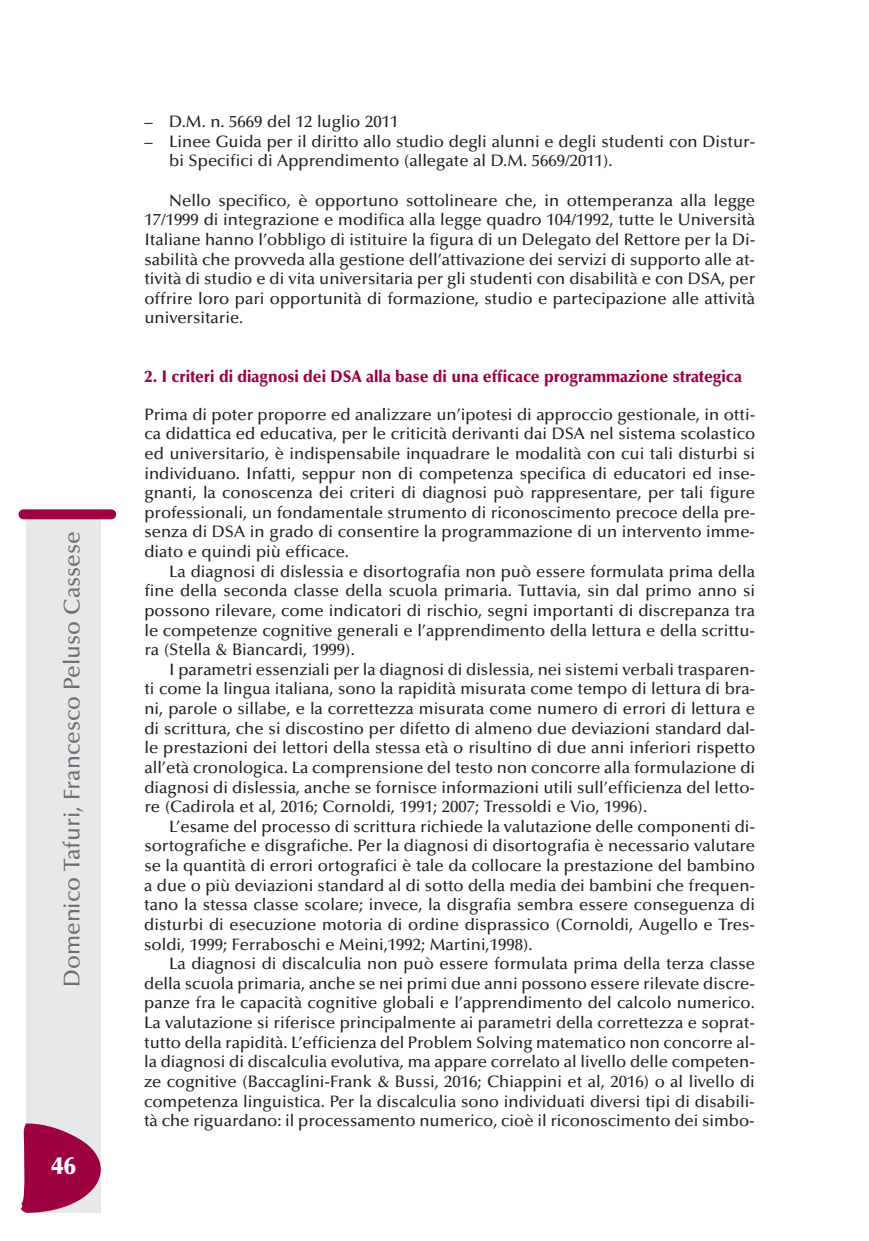
<style>
.page{position:relative;width:869px;height:1241px;background:#fff}
.page>*{position:absolute;margin:0;border:0;box-sizing:border-box;transform-origin:0 0}
.t1{font:900 24.5px "Optima";color:#fff}
.t2{font:500 22.75px "Optima";color:#6c6d70}
.t3{font:500 16.62px/19.6px "Optima";color:#231f20;text-align:justify}
.t4{font:900 16.62px "Optima";color:#9d0140;scale:.95 1}
</style>
<div class="page">
<div style="left:27px;top:517px;width:74px;height:695px;background:#e7e8e9"></div>
<div style="left:19px;top:509px;width:97px;height:10px;background:#9d0140;border-radius:5px"></div>
<svg style="left:21px;top:1122px;width:80px;height:90px"></svg>
<h2 class="t2" style="left:63px;top:986px;width:457px;rotate:-90deg">Domenico Tafuri, Francesco Peluso Cassese</h2>
<h1 class="t1" style="left:52px;top:1155px;width:26px">46</h1>
<p class="t3" style="left:144px;top:113px;width:255px">– D.M. n. 5669 del 12 luglio 2011</p>
<p class="t3" style="left:169px;top:133px;width:587px;text-indent:-25px">– Linee Guida per il diritto allo studio degli alunni e degli studenti con Distur&shy;bi Specifici di Apprendimento (allegate al D.M. 5669/2011).</p>
<p class="t3" style="left:144px;top:192px;width:612px;text-indent:25px">Nello specifico, è opportuno sottolineare che, in ottemperanza alla legge 17/1999 di integrazione e modifica alla legge quadro 104/1992, tutte le Università Italiane hanno l’obbligo di istituire la figura di un Delegato del Rettore per la Di&shy;sabilità che provveda alla gestione dell’attivazione dei servizi di supporto alle at&shy;tività di studio e di vita universitaria per gli studenti con disabilità e con DSA, per offrire loro pari opportunità di formazione, studio e partecipazione alle attività universitarie.</p>
<p class="t4" style="left:144px;top:370px;width:630px">2. I criteri di diagnosi dei DSA alla base di una efficace programmazione strategica</p>
<p class="t3" style="left:144px;top:406px;width:612px">Prima di poter proporre ed analizzare un’ipotesi di approccio gestionale, in otti&shy;ca didattica ed educativa, per le criticità derivanti dai DSA nel sistema scolastico ed universitario, è indispensabile inquadrare le modalità con cui tali disturbi si individuano. Infatti, seppur non di competenza specifica di educatori ed inse&shy;gnanti, la conoscenza dei criteri di diagnosi può rappresentare, per tali figure professionali, un fondamentale strumento di riconoscimento precoce della pre&shy;senza di DSA in grado di consentire la programmazione di un intervento imme&shy;diato e quindi più efficace.</p>
<p class="t3" style="left:144px;top:563px;width:612px;text-indent:25px">La diagnosi di dislessia e disortografia non può essere formulata prima della fine della seconda classe della scuola primaria. Tuttavia, sin dal primo anno si possono rilevare, come indicatori di rischio, segni importanti di discrepanza tra le competenze cognitive generali e l’apprendimento della lettura e della scrittu&shy;ra (Stella &amp; Biancardi, 1999).</p>
<p class="t3" style="left:144px;top:661px;width:612px;text-indent:25px">I parametri essenziali per la diagnosi di dislessia, nei sistemi verbali trasparen&shy;ti come la lingua italiana, sono la rapidità misurata come tempo di lettura di bra&shy;ni, parole o sillabe, e la correttezza misurata come numero di errori di lettura e di scrittura, che si discostino per difetto di almeno due deviazioni standard dal&shy;le prestazioni dei lettori della stessa età o risultino di due anni inferiori rispetto all’età cronologica. La comprensione del testo non concorre alla formulazione di diagnosi di dislessia, anche se fornisce informazioni utili sull’efficienza del letto&shy;re (Cadirola et al, 2016; Cornoldi, 1991; 2007; Tressoldi e Vio, 1996).</p>
<p class="t3" style="left:144px;top:818px;width:612px;text-indent:25px">L’esame del processo di scrittura richiede la valutazione delle componenti di&shy;sortografiche e disgrafiche. Per la diagnosi di disortografia è necessario valutare se la quantità di errori ortografici è tale da collocare la prestazione del bambino a due o più deviazioni standard al di sotto della media dei bambini che frequen&shy;tano la stessa classe scolare; invece, la disgrafia sembra essere conseguenza di disturbi di esecuzione motoria di ordine disprassico (Cornoldi, Augello e Tres&shy;soldi, 1999; Ferraboschi e Meini,1992; Martini,1998).</p>
<p class="t3" style="left:144px;top:955px;width:612px;text-indent:25px">La diagnosi di discalculia non può essere formulata prima della terza classe della scuola primaria, anche se nei primi due anni possono essere rilevate discre&shy;panze fra le capacità cognitive globali e l’apprendimento del calcolo numerico.<br>La valutazione si riferisce principalmente ai parametri della correttezza e soprat&shy;tutto della rapidità. L’efficienza del Problem Solving matematico non concorre al&shy;la diagnosi di discalculia evolutiva, ma appare correlato al livello delle competen&shy;ze cognitive (Baccaglini-Frank &amp; Bussi, 2016; Chiappini et al, 2016) o al livello di competenza linguistica. Per la discalculia sono individuati diversi tipi di disabili&shy;tà che riguardano: il processamento numerico, cioè il riconoscimento dei simbo-</p>
</div>
